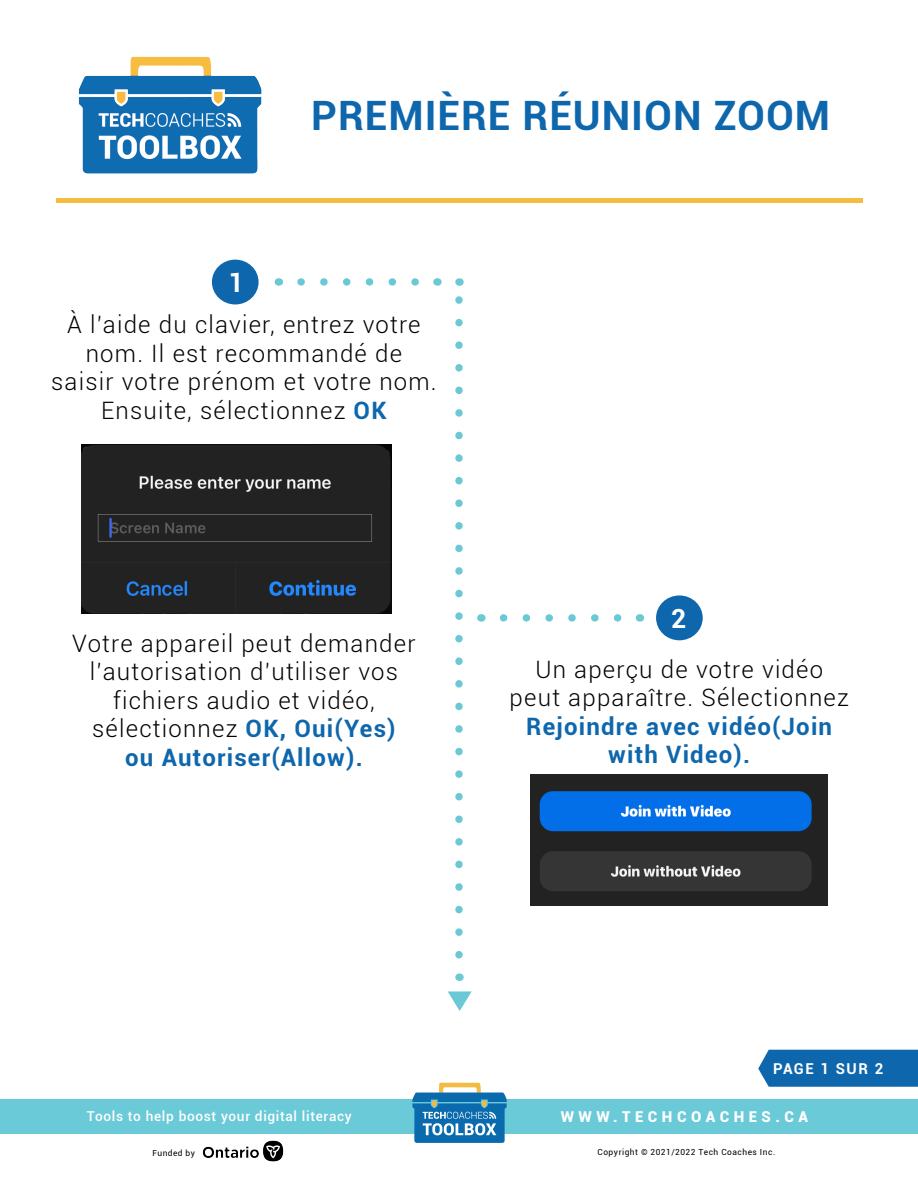
<style>
.page{position:relative;width:918px;height:1188px;background:#fff}
.page>*{position:absolute;margin:0;border:0;box-sizing:border-box;transform-origin:0 0}
.t1{font:700 40.5px "Roboto";letter-spacing:.025em;color:#0e67ad}
.t2{font:700 26.4px "Roboto";color:#fff}
.t3{font:300 24px/28.5px "Roboto";letter-spacing:.05em;color:#000;text-align:center}
.t4{font:700 24px/28.5px "Roboto";letter-spacing:.05em;color:#0e67ad;text-align:center}
.t5{font:900 15px "Roboto";letter-spacing:.3em;color:#fff}
.t6{font:700 15px "Roboto";letter-spacing:.1em;color:#fff}
.t7{font:500 13.65px "Roboto";letter-spacing:.05em;color:#fff}
.t8{font:8.4px "Roboto";letter-spacing:.06em;color:#000}
.s1{font-weight:700;color:#0e67ad}
</style>
<div class="page">
<div style="left:0;top:1099px;width:918px;height:35px;background:#6acad7"></div>
<svg style="left:412px;top:1083px;width:95px;height:60px"></svg>
<img style="left:202px;top:1140px;width:82px;height:22px">
<div style="left:758px;top:1050px;width:160px;height:37px;background:#0e67ad"></div>
<hr style="left:56px;top:199px;width:807px;height:4px;background:#f5bc40">
<img style="left:78px;top:56px;width:184px;height:118px">
<div style="left:212px;top:260px;width:47px;height:44px;background:#0e67ad;border-radius:50%"></div>
<div style="left:656px;top:595px;width:47px;height:45px;background:#0e67ad;border-radius:50%"></div>
<svg style="left:504px;top:614px;width:118px;height:8px"></svg>
<svg style="left:301px;top:278px;width:118px;height:8px"></svg>
<svg style="left:455px;top:296px;width:8px;height:659px"></svg>
<img style="left:82px;top:444px;width:309px;height:169px">
<img style="left:530px;top:775px;width:297px;height:131px">
<svg style="left:448px;top:991px;width:24px;height:20px"></svg>
<p class="t2" style="left:228px;top:264px;width:17px">1</p>
<h1 class="t1" style="left:311px;top:87px;width:520px">PREMIÈRE RÉUNION ZOOM</h1>
<p class="t3" style="left:51px;top:310px;width:387px">À l’aide du clavier, entrez votre nom. Il est recommandé de<br>saisir votre prénom et votre nom.<br>Ensuite, sélectionnez <span class="s1">OK</span></p>
<p class="t3" style="left:72px;top:628px;width:345px">Votre appareil peut demander l’autorisation d’utiliser vos fichiers audio et vidéo, sélectionnez <span class="s1">OK, Oui(Yes)<br>ou Autoriser(Allow).</span></p>
<p class="t2" style="left:671px;top:600px;width:17px">2</p>
<p class="t3" style="left:510px;top:654px;width:341px">Un aperçu de votre vidéo peut apparaître. Sélectionnez</p>
<p class="t4" style="left:526px;top:711px;width:307px">Rejoindre avec vidéo(Join with Video).</p>
<p class="t6" style="left:773px;top:1058px;width:112px">PAGE 1 SUR 2</p>
<p class="t7" style="left:87px;top:1106px;width:266px">Tools to help boost your digital literacy</p>
<p class="t5" style="left:561px;top:1106px;width:249px">WWW.TECHCOACHES.CA</p>
<p class="t8" style="left:153px;top:1147px;width:44px">Funded by</p>
<p class="t8" style="left:598px;top:1146px;width:179px">Copyright © 2021/2022 Tech Coaches Inc.</p>
</div>
